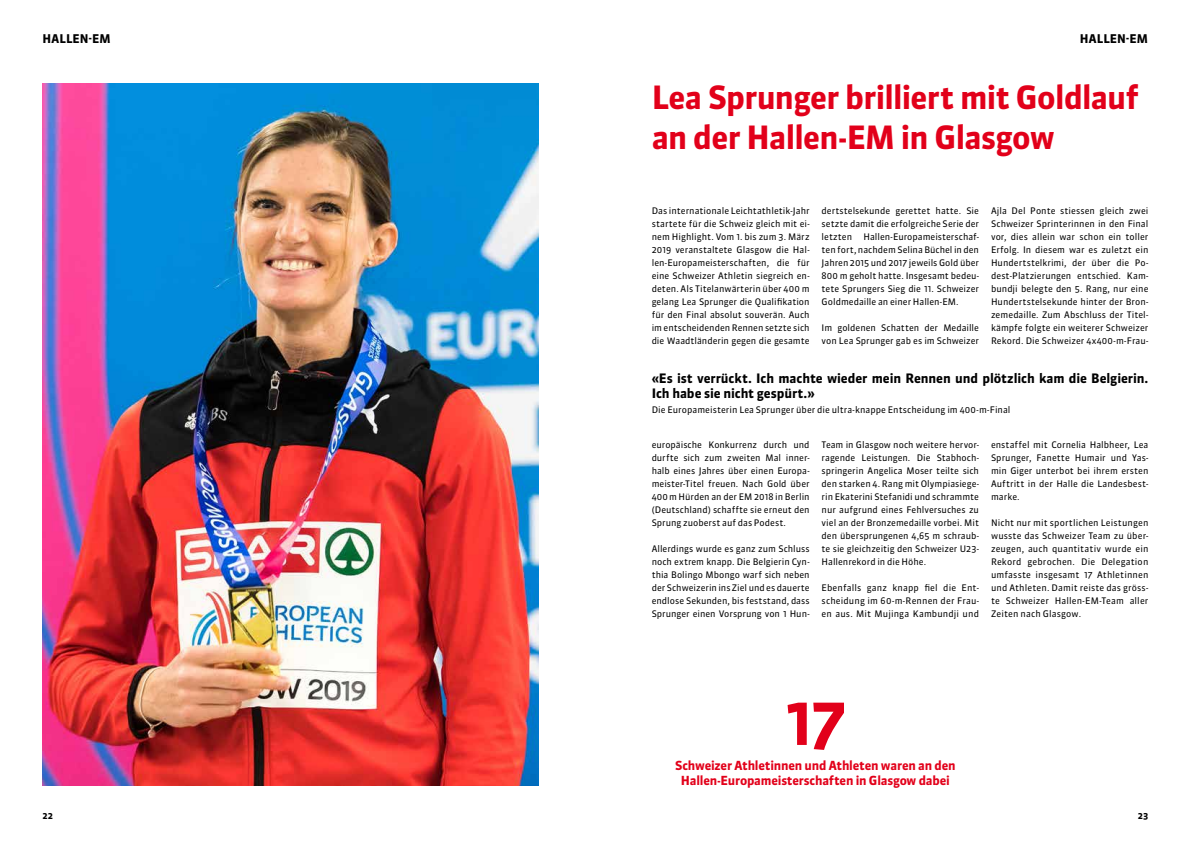
<style>
.page{position:relative;width:1191px;height:842px;background:#fff}
.page>*{position:absolute;margin:0;border:0;box-sizing:border-box;transform-origin:0 0}
.t1{font:700 64px "Sanuk OT";color:#e2001a}
.t2{font:700 32px/40px "Sanuk OT";letter-spacing:-.025em;color:#e2001a}
.t3{font:700 13px/15px "Sanuk OT";letter-spacing:-.005em;color:#000}
.t4{font:700 12.5px/15px "Sanuk OT";letter-spacing:-.015em;color:#e2001a;text-align:center}
.t5{font:700 12px "Sanuk OT";letter-spacing:.01em;color:#000}
.t6{font:9px/13px "Sanuk OT";color:#000;text-align:justify}
.t7{font:700 9px "Sanuk OT";color:#000}
</style>
<div class="page">
<img style="left:42px;top:84px;width:497px;height:701px">
<h3 class="t5" style="left:43px;top:31px;width:69px">HALLEN-EM</h3>
<h3 class="t5" style="left:1080px;top:31px;width:69px">HALLEN-EM</h3>
<h2 class="t2" style="left:651px;top:77px;width:488px">Lea Sprunger brilliert mit Goldlauf an der Hallen-EM in Glasgow</h2>
<p class="t6" style="left:651px;top:204px;width:159px">Das internationale Leichtathletik-Jahr startete für die Schweiz gleich mit ei&shy;nem Highlight. Vom 1. bis zum 3. März 2019 veranstaltete Glasgow die Hal&shy;len-Europameisterschaften, die für eine Schweizer Athletin siegreich en&shy;deten. Als Titelanwärterin über 400 m gelang Lea Sprunger die Qualifikation für den Final absolut souverän. Auch im entscheidenden Rennen setzte sich die Waadtländerin gegen die gesamte</p>
<p class="t6" style="left:821px;top:204px;width:159px">dertstelsekunde gerettet hatte. Sie setzte damit die erfolgreiche Serie der letzten</p>
<p class="t6" style="left:821px;top:230px;width:159px;text-indent:42px">Hallen-Europameisterschaf&shy;ten fort, nachdem Selina Büchel in den Jahren 2015 und 2017 jeweils Gold über 800 m geholt hatte. Insgesamt bedeu&shy;tete Sprungers Sieg die 11. Schweizer Goldmedaille an einer Hallen-EM.</p>
<p class="t6" style="left:821px;top:321px;width:159px">Im goldenen Schatten der Medaille von Lea Sprunger gab es im Schweizer</p>
<p class="t6" style="left:991px;top:204px;width:159px">Ajla Del Ponte stiessen gleich zwei Schweizer Sprinterinnen in den Final vor, dies allein war schon ein toller Erfolg. In diesem war es zuletzt ein Hundertstelkrimi, der über die Po&shy;dest-Platzierungen entschied. Kam&shy;bundji belegte den 5. Rang, nur eine Hundertstelsekunde hinter der Bron&shy;zemedaille. Zum Abschluss der Titel&shy;kämpfe folgte ein weiterer Schweizer Rekord. Die Schweizer 4x400-m-Frau-</p>
<h3 class="t3" style="left:651px;top:370px;width:498px">«Es ist verrückt. Ich machte wieder mein Rennen und plötzlich kam die Belgierin.<br>Ich habe sie nicht gespürt.»</h3>
<p class="t6" style="left:651px;top:403px;width:360px">Die Europameisterin Lea Sprunger über die ultra-knappe Entscheidung im 400-m-Final</p>
<p class="t6" style="left:651px;top:438px;width:159px">europäische Konkurrenz durch und durfte sich zum zweiten Mal inner&shy;halb eines Jahres über einen Europa&shy;meister-Titel freuen. Nach Gold über 400m Hürden an der EM 2018 in Berlin (Deutschland) schaffte sie erneut den Sprung zuoberst auf das Podest.</p>
<p class="t6" style="left:651px;top:542px;width:159px">Allerdings wurde es ganz zum Schluss noch extrem knapp. Die Belgierin Cyn&shy;thia Bolingo Mbongo warf sich neben der Schweizerin ins Ziel und es dauerte endlose Sekunden, bis feststand, dass Sprunger einen Vorsprung von 1 Hun-</p>
<p class="t6" style="left:821px;top:438px;width:159px">Team in Glasgow noch weitere hervor&shy;ragende Leistungen. Die Stabhoch&shy;springerin Angelica Moser teilte sich den starken 4. Rang mit Olympiasiege&shy;rin Ekaterini Stefanidi und schrammte nur aufgrund eines Fehlversuches zu viel an der Bronzemedaille vorbei. Mit den übersprungenen 4,65 m schraub&shy;te sie gleichzeitig den Schweizer U23- Hallenrekord in die Höhe.</p>
<p class="t6" style="left:821px;top:581px;width:159px">Ebenfalls ganz knapp fiel die Ent&shy;scheidung im 60-m-Rennen der Frau&shy;en aus. Mit Mujinga Kambundji und</p>
<p class="t6" style="left:991px;top:438px;width:159px">enstaffel mit Cornelia Halbheer, Lea Sprunger, Fanette Humair und Yas&shy;min Giger unterbot bei ihrem ersten Auftritt in der Halle die Landesbest&shy;marke.</p>
<p class="t6" style="left:991px;top:516px;width:159px">Nicht nur mit sportlichen Leistungen wusste das Schweizer Team zu über&shy;zeugen, auch quantitativ wurde ein Rekord gebrochen. Die Delegation umfasste insgesamt 17 Athletinnen und Athleten. Damit reiste das gröss&shy;te Schweizer Hallen-EM-Team aller Zeiten nach Glasgow.</p>
<h1 class="t1" style="left:784px;top:682px;width:63px">17</h1>
<h3 class="t4" style="left:675px;top:758px;width:282px">Schweizer Athletinnen und Athleten waren an den<br>Hallen-Europameisterschaften in Glasgow dabei</h3>
<p class="t7" style="left:43px;top:810px;width:12px">22</p>
<p class="t7" style="left:1137px;top:810px;width:12px">23</p>
</div>
